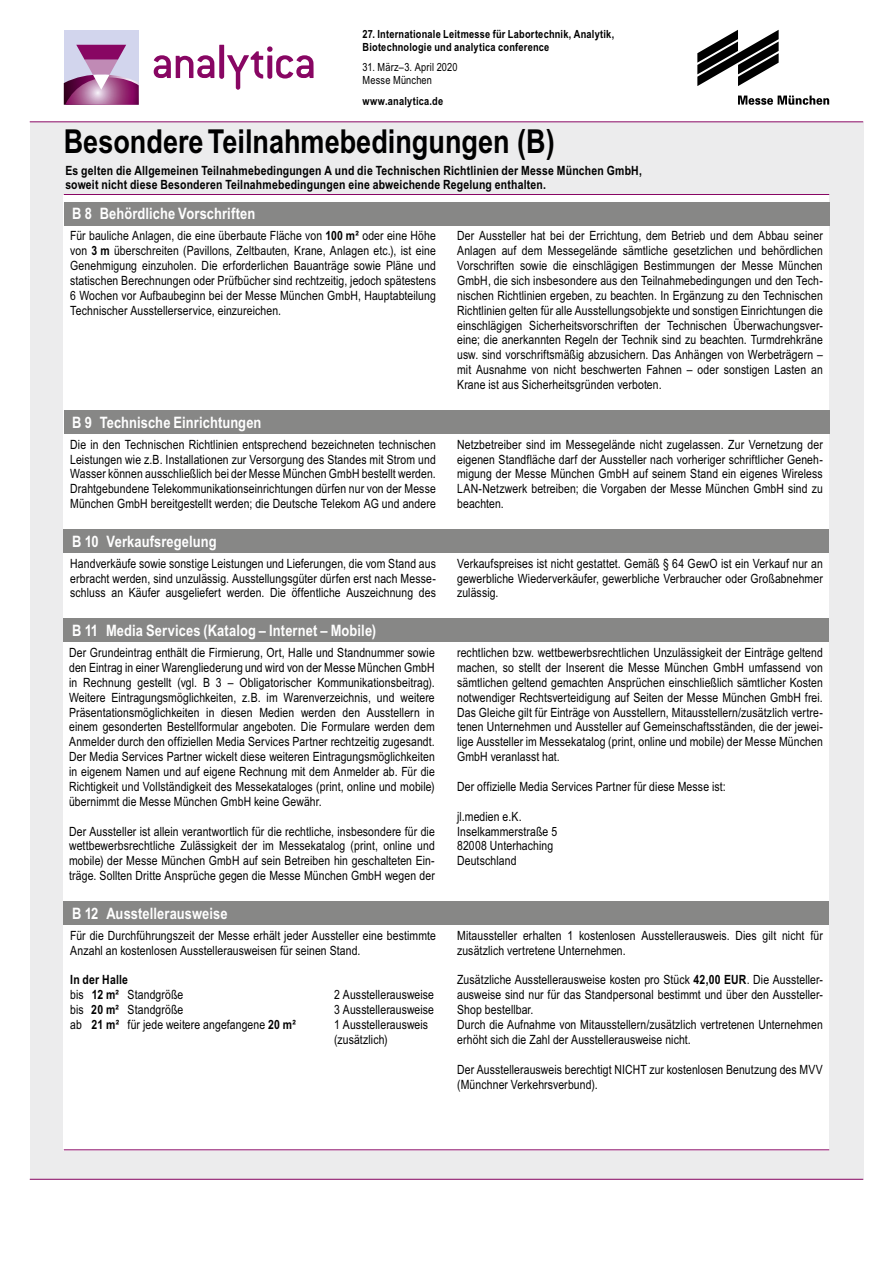
<style>
.page{position:relative;width:893px;height:1263px;background:#fff}
.page>*{position:absolute;margin:0;border:0;box-sizing:border-box;transform-origin:0 0}
.t1{font:700 33px "Arial Narrow";color:#000}
.t2{font:700 15.75px "Arial Narrow";letter-spacing:.005em;color:#fff}
.t3{font:12.75px/14.9px "Arial Narrow";letter-spacing:.01em;color:#000;text-align:justify}
.t4{font:700 12.75px/14.2px "Arial Narrow";letter-spacing:.015em;color:#000}
.t5{font:700 11.25px/12.8px "Arial Narrow";letter-spacing:.02em;color:#000}
.t6{font:11.25px/12.8px "Arial Narrow";letter-spacing:.015em;color:#000}
.s1{font-weight:700}
.s2{font-weight:400}
</style>
<div class="page">
<div style="left:30px;top:122px;width:833px;height:1057px;background:#ececed"></div>
<hr style="left:30px;top:1179px;width:833px;height:1px;background:#880663">
<div style="left:64px;top:194px;width:765px;height:956px;background:#fff"></div>
<hr style="left:30px;top:121px;width:833px;height:1px;background:#880663">
<hr style="left:64px;top:1149px;width:765px;height:1px;background:#880663">
<hr style="left:64px;top:194px;width:765px;height:1px;background:#880663">
<svg style="left:738px;top:96px;width:91px;height:9px"></svg>
<svg style="left:697px;top:30px;width:82px;height:56px"></svg>
<svg style="left:154px;top:45px;width:160px;height:45px"></svg>
<div style="left:64px;top:30px;width:75px;height:75px;background:#d2d5ed"></div>
<svg style="left:64px;top:45px;width:75px;height:60px"></svg>
<div style="left:64px;top:202px;width:765px;height:23px;background:#878786"></div>
<div style="left:64px;top:529px;width:765px;height:24px;background:#878786"></div>
<div style="left:64px;top:410px;width:765px;height:24px;background:#878786"></div>
<div style="left:64px;top:618px;width:765px;height:24px;background:#878786"></div>
<div style="left:64px;top:901px;width:765px;height:24px;background:#878786"></div>
<p class="t5" style="left:363px;top:27px;width:253px">27. Internationale Leitmesse für Labortechnik, Analytik,<br>Biotechnologie und analytica conference</p>
<p class="t6" style="left:363px;top:61px;width:97px">31. März–3. April 2020<br>Messe München</p>
<p class="t5" style="left:363px;top:94px;width:82px">www.analytica.de</p>
<h1 class="t1" style="left:64px;top:116px;width:492px">Besondere Teilnahmebedingungen (B)</h1>
<p class="t4" style="left:65px;top:162px;width:578px">Es gelten die Allgemeinen Teilnahmebedingungen A und die Technischen Richtlinien der Messe München GmbH, soweit nicht diese Besonderen Teilnahmebedingungen eine abweichende Regelung enthalten.</p>
<p class="t2" style="left:72px;top:202px;width:185px">B 8 Behördliche Vorschriften</p>
<p class="t3" style="left:70px;top:228px;width:367px">Für bauliche Anlagen, die eine überbaute Fläche von <span class="s1">100 m²</span> oder eine Höhe von <span class="s1">3 m</span> überschreiten (Pavillons, Zeltbauten, Krane, Anlagen etc.), ist eine Genehmigung einzuholen. Die erforderlichen Bauanträge sowie Pläne und statischen Berechnungen oder Prüfbücher sind rechtzeitig, jedoch spätestens 6 Wochen vor Aufbaubeginn bei der Messe München GmbH, Hauptabteilung Technischer Ausstellerservice, einzureichen.</p>
<p class="t3" style="left:457px;top:228px;width:367px">Der Aussteller hat bei der Errichtung, dem Betrieb und dem Abbau seiner Anlagen auf dem Messegelände sämtliche gesetzlichen und behördlichen Vorschriften sowie die einschlägigen Bestimmungen der Messe München GmbH, die sich insbesondere aus den Teilnahmebedingungen und den Tech&shy;nischen Richtlinien ergeben, zu beachten. In Ergänzung zu den Technischen Richtlinien gelten für alle Ausstellungsobjekte und sonstigen Einrichtungen die einschlägigen Sicherheitsvorschriften der Technischen Überwachungsver&shy;eine; die anerkannten Regeln der Technik sind zu beachten. Turmdrehkräne usw. sind vorschriftsmäßig abzusichern. Das Anhängen von Werbeträgern – mit Ausnahme von nicht beschwerten Fahnen – oder sonstigen Lasten an Krane ist aus Sicherheitsgründen verboten.</p>
<p class="t2" style="left:72px;top:410px;width:191px">B 9 Technische Einrichtungen</p>
<p class="t3" style="left:70px;top:436px;width:367px">Die in den Technischen Richtlinien entsprechend bezeichneten technischen Leistungen wie z.B. Installationen zur Versorgung des Standes mit Strom und Wasser können ausschließlich bei der Messe München GmbH bestellt werden.<br>Drahtgebundene Telekommunikationseinrichtungen dürfen nur von der Messe München GmbH bereitgestellt werden; die Deutsche Telekom AG und andere</p>
<p class="t3" style="left:457px;top:436px;width:367px">Netzbetreiber sind im Messegelände nicht zugelassen. Zur Vernetzung der eigenen Standfläche darf der Aussteller nach vorheriger schriftlicher Geneh&shy;migung der Messe München GmbH auf seinem Stand ein eigenes Wireless LAN-Netzwerk betreiben; die Vorgaben der Messe München GmbH sind zu beachten.</p>
<p class="t2" style="left:72px;top:529px;width:146px">B 10 Verkaufsregelung</p>
<p class="t3" style="left:70px;top:555px;width:367px">Handverkäufe sowie sonstige Leistungen und Lieferungen, die vom Stand aus erbracht werden, sind unzulässig. Ausstellungsgüter dürfen erst nach Messe&shy;schluss an Käufer ausgeliefert werden. Die öffentliche Auszeichnung des</p>
<p class="t2" style="left:72px;top:618px;width:305px">B 11 Media Services (Katalog – Internet – Mobile)</p>
<p class="t3" style="left:69px;top:645px;width:367px">Der Grundeintrag enthält die Firmierung, Ort, Halle und Standnummer sowie den Eintrag in einer Warengliederung und wird von der Messe München GmbH in Rechnung gestellt (vgl. B 3 – Obligatorischer Kommunikationsbeitrag).<br>Weitere Eintragungsmöglichkeiten, z.B. im Warenverzeichnis, und weitere Präsentationsmöglichkeiten in diesen Medien werden den Ausstellern in einem gesonderten Bestellformular angeboten. Die Formulare werden dem Anmelder durch den offiziellen Media Services Partner rechtzeitig zugesandt.<br>Der Media Services Partner wickelt diese weiteren Eintragungsmöglichkeiten in eigenem Namen und auf eigene Rechnung mit dem Anmelder ab. Für die Richtigkeit und Vollständigkeit des Messekataloges (print, online und mobile) übernimmt die Messe München GmbH keine Gewähr.</p>
<p class="t3" style="left:69px;top:823px;width:367px">Der Aussteller ist allein verantwortlich für die rechtliche, insbesondere für die wettbewerbsrechtliche Zulässigkeit der im Messekatalog (print, online und mobile) der Messe München GmbH auf sein Betreiben hin geschalteten Ein&shy;träge. Sollten Dritte Ansprüche gegen die Messe München GmbH wegen der</p>
<p class="t2" style="left:72px;top:901px;width:157px">B 12 Ausstellerausweise</p>
<p class="t3" style="left:70px;top:927px;width:367px">Für die Durchführungszeit der Messe erhält jeder Aussteller eine bestimmte<br>Anzahl an kostenlosen Ausstellerausweisen für seinen Stand.</p>
<p class="t4" style="left:70px;top:972px;width:115px;line-height:14.9px">In der Halle<br><span class="s2">bis</span> 12 m² <span class="s2">Standgröße</span></p>
<p class="t3" style="left:334px;top:987px;width:101px">2 Ausstellerausweise</p>
<p class="t3" style="left:70px;top:1002px;width:115px">bis <span class="s1">20 m²</span> Standgröße</p>
<p class="t3" style="left:334px;top:1002px;width:101px">3 Ausstellerausweise</p>
<p class="t3" style="left:70px;top:1017px;width:227px">ab <span class="s1">21 m²</span> für jede weitere angefangene <span class="s1">20 m²</span></p>
<p class="t3" style="left:334px;top:1017px;width:95px">1 Ausstellerausweis (zusätzlich)</p>
<p class="t3" style="left:457px;top:555px;width:367px">Verkaufspreises ist nicht gestattet. Gemäß § 64 GewO ist ein Verkauf nur an gewerbliche Wiederverkäufer, gewerbliche Verbraucher oder Großabnehmer zulässig.</p>
<p class="t3" style="left:457px;top:645px;width:367px">rechtlichen bzw. wettbewerbsrechtlichen Unzulässigkeit der Einträge geltend machen, so stellt der Inserent die Messe München GmbH umfassend von sämtlichen geltend gemachten Ansprüchen einschließlich sämtlicher Kosten notwendiger Rechtsverteidigung auf Seiten der Messe München GmbH frei.<br>Das Gleiche gilt für Einträge von Ausstellern, Mitausstellern/zusätzlich vertre&shy;tenen Unternehmen und Aussteller auf Gemeinschaftsständen, die der jewei&shy;lige Aussteller im Messekatalog (print, online und mobile) der Messe München GmbH veranlasst hat.</p>
<p class="t3" style="left:457px;top:778px;width:270px">Der offizielle Media Services Partner für diese Messe ist:</p>
<p class="t3" style="left:457px;top:808px;width:102px;text-align:left">jl.medien e.K.<br>Inselkammerstraße 5<br>82008 Unterhaching<br>Deutschland</p>
<p class="t3" style="left:457px;top:927px;width:367px">Mitaussteller erhalten 1 kostenlosen Ausstellerausweis. Dies gilt nicht für zusätzlich vertretene Unternehmen.</p>
<p class="t3" style="left:457px;top:972px;width:367px;text-align:left">Zusätzliche Ausstellerausweise kosten pro Stück <span class="s1">42,00 EUR</span>. Die Aussteller&shy;ausweise sind nur für das Standpersonal bestimmt und über den Aussteller-Shop bestellbar.<br>Durch die Aufnahme von Mitausstellern/zusätzlich vertretenen Unternehmen erhöht sich die Zahl der Ausstellerausweise nicht.</p>
<p class="t3" style="left:457px;top:1061px;width:367px">Der Ausstellerausweis berechtigt NICHT zur kostenlosen Benutzung des MVV (Münchner Verkehrsverbund).</p>
</div>
